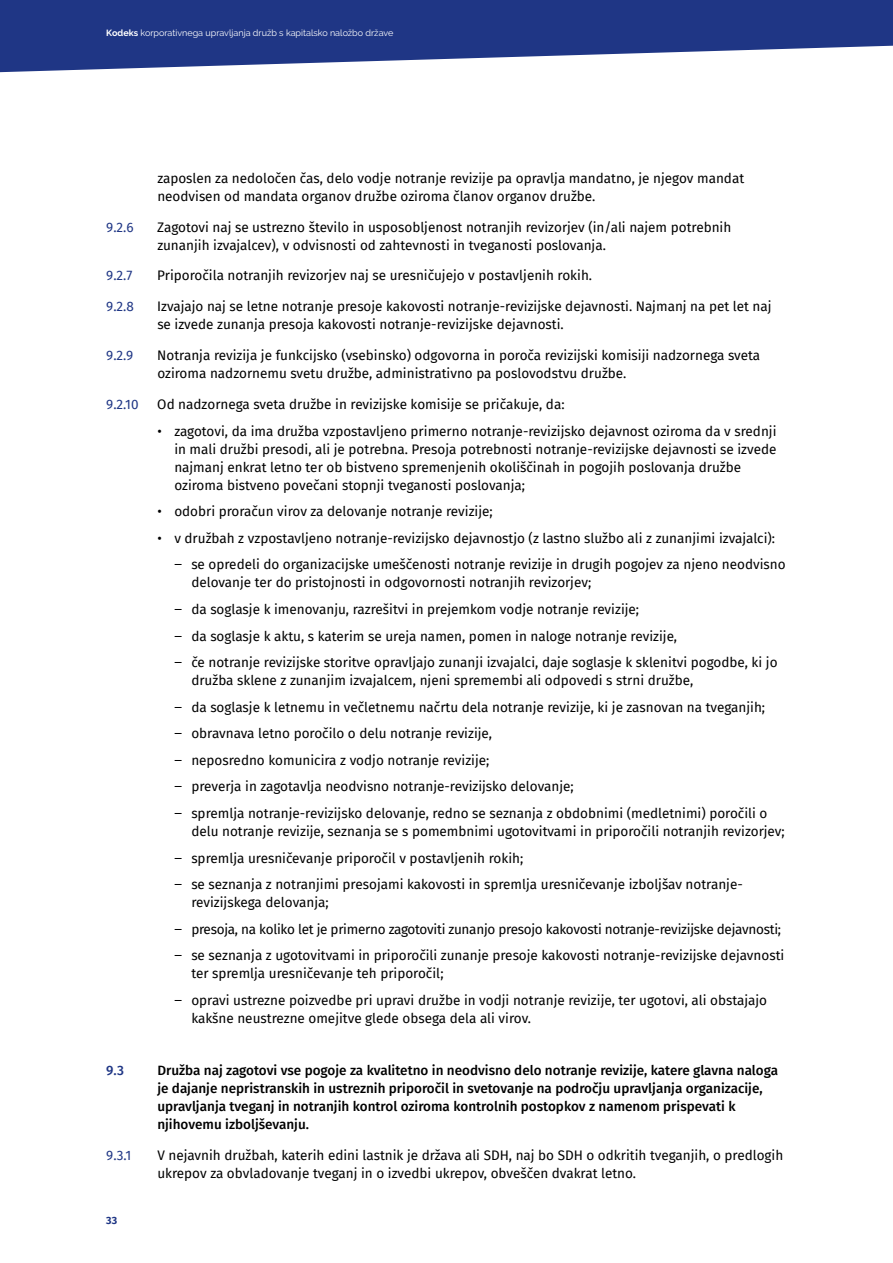
<style>
.page{position:relative;width:893px;height:1263px;background:#fff}
.page>*{position:absolute;margin:0;border:0;box-sizing:border-box;transform-origin:0 0}
.t1{font:13.5px/26.5px "Fira Sans";color:#000}
.t2{font:500 13.5px/18px "Fira Sans";color:#000}
.t3{font:13.5px "Fira Sans";color:#1f3685}
.t4{font:500 13.5px "Fira Sans";color:#1f3685}
.t5{font:700 10.5px "Fira Sans";color:#1f3685}
.t6{font:9px "Raleway";color:#fff}
.s1{font-weight:700}
</style>
<div class="page">
<svg style="left:0;top:0;width:893px;height:72px;fill:#1f3685"></svg>
<p class="t6" style="left:106px;top:27px;width:289px"><span class="s1">Kodeks</span> korporativnega upravljanja družb s kapitalsko naložbo države</p>
<p class="t1" style="left:157px;top:169px;width:588px;line-height:18px">zaposlen za nedoločen čas, delo vodje notranje revizije pa opravlja mandatno, je njegov mandat neodvisen od mandata organov družbe oziroma članov organov družbe.</p>
<p class="t3" style="left:106px;top:217px;width:29px">9.2.6</p>
<p class="t1" style="left:157px;top:217px;width:575px;line-height:18px">Zagotovi naj se ustrezno število in usposobljenost notranjih revizorjev (in/ali najem potrebnih zunanjih izvajalcev), v odvisnosti od zahtevnosti in tveganosti poslovanja.</p>
<p class="t3" style="left:106px;top:266px;width:28px">9.2.7</p>
<p class="t1" style="left:157px;top:262px;width:436px">Priporočila notranjih revizorjev naj se uresničujejo v postavljenih rokih.</p>
<p class="t3" style="left:106px;top:296px;width:29px">9.2.8</p>
<p class="t1" style="left:157px;top:297px;width:616px;line-height:18px">Izvajajo naj se letne notranje presoje kakovosti notranje-revizijske dejavnosti. Najmanj na pet let naj se izvede zunanja presoja kakovosti notranje-revizijske dejavnosti.</p>
<p class="t3" style="left:106px;top:345px;width:28px">9.2.9</p>
<p class="t1" style="left:157px;top:346px;width:604px;line-height:18px">Notranja revizija je funkcijsko (vsebinsko) odgovorna in poroča revizijski komisiji nadzornega sveta oziroma nadzornemu svetu družbe, administrativno pa poslovodstvu družbe.</p>
<p class="t3" style="left:106px;top:394px;width:34px">9.2.10</p>
<p class="t1" style="left:157px;top:391px;width:409px">Od nadzornega sveta družbe in revizijske komisije se pričakuje, da:</p>
<p class="t1" style="left:174px;top:421px;width:604px;line-height:18px;text-indent:-17px">• zagotovi, da ima družba vzpostavljeno primerno notranje-revizijsko dejavnost oziroma da v srednji in mali družbi presodi, ali je potrebna. Presoja potrebnosti notranje-revizijske dejavnosti se izvede najmanj enkrat letno ter ob bistveno spremenjenih okoliščinah in pogojih poslovanja družbe oziroma bistveno povečani stopnji tveganosti poslovanja;</p>
<p class="t1" style="left:157px;top:498px;width:337px">• odobri proračun virov za delovanje notranje revizije;</p>
<p class="t1" style="left:174px;top:524px;width:613px;text-indent:-17px">• v družbah z vzpostavljeno notranje-revizijsko dejavnostjo (z lastno službo ali z zunanjimi izvajalci): ‒ se opredeli do organizacijske umeščenosti notranje revizije in drugih pogojev za njeno neodvisno</p>
<p class="t1" style="left:174px;top:569px;width:605px;text-indent:17px">delovanje ter do pristojnosti in odgovornosti notranjih revizorjev;<br>‒ da soglasje k imenovanju, razrešitvi in prejemkom vodje notranje revizije;<br>‒ da soglasje k aktu, s katerim se ureja namen, pomen in naloge notranje revizije,<br>‒ če notranje revizijske storitve opravljajo zunanji izvajalci, daje soglasje k sklenitvi pogodbe, ki jo</p>
<p class="t1" style="left:174px;top:667px;width:595px;text-indent:17px">družba sklene z zunanjim izvajalcem, njeni spremembi ali odpovedi s strni družbe,<br>‒ da soglasje k letnemu in večletnemu načrtu dela notranje revizije, ki je zasnovan na tveganjih; ‒ obravnava letno poročilo o delu notranje revizije,<br>‒ neposredno komunicira z vodjo notranje revizije;<br>‒ preverja in zagotavlja neodvisno notranje-revizijsko delovanje;<br>‒ spremlja notranje-revizijsko delovanje, redno se seznanja z obdobnimi (medletnimi) poročili o</p>
<p class="t1" style="left:174px;top:818px;width:612px;text-indent:17px">delu notranje revizije, seznanja se s pomembnimi ugotovitvami in priporočili notranjih revizorjev; ‒ spremlja uresničevanje priporočil v postavljenih rokih;<br>‒ se seznanja z notranjimi presojami kakovosti in spremlja uresničevanje izboljšav notranje-</p>
<p class="t1" style="left:174px;top:889px;width:611px;text-indent:17px">revizijskega delovanja;<br>‒ presoja, na koliko let je primerno zagotoviti zunanjo presojo kakovosti notranje-revizijske dejavnosti; ‒ se seznanja z ugotovitvami in priporočili zunanje presoje kakovosti notranje-revizijske dejavnosti</p>
<p class="t1" style="left:174px;top:960px;width:594px;text-indent:17px">ter spremlja uresničevanje teh priporočil;<br>‒ opravi ustrezne poizvedbe pri upravi družbe in vodji notranje revizije, ter ugotovi, ali obstajajo</p>
<p class="t1" style="left:191px;top:1004px;width:341px">kakšne neustrezne omejitve glede obsega dela ali virov.</p>
<p class="t4" style="left:106px;top:1059px;width:19px">9.3</p>
<p class="t2" style="left:157px;top:1060px;width:622px">Družba naj zagotovi vse pogoje za kvalitetno in neodvisno delo notranje revizije, katere glavna naloga je dajanje nepristranskih in ustreznih priporočil in svetovanje na področju upravljanja organizacije, upravljanja tveganj in notranjih kontrol oziroma kontrolnih postopkov z namenom prispevati k njihovemu izboljševanju.</p>
<p class="t3" style="left:106px;top:1145px;width:26px">9.3.1</p>
<p class="t1" style="left:157px;top:1146px;width:627px;line-height:18px">V nejavnih družbah, katerih edini lastnik je država ali SDH, naj bo SDH o odkritih tveganjih, o predlogih ukrepov za obvladovanje tveganj in o izvedbi ukrepov, obveščen dvakrat letno.</p>
<p class="t5" style="left:106px;top:1212px;width:12px">33</p>
</div>
